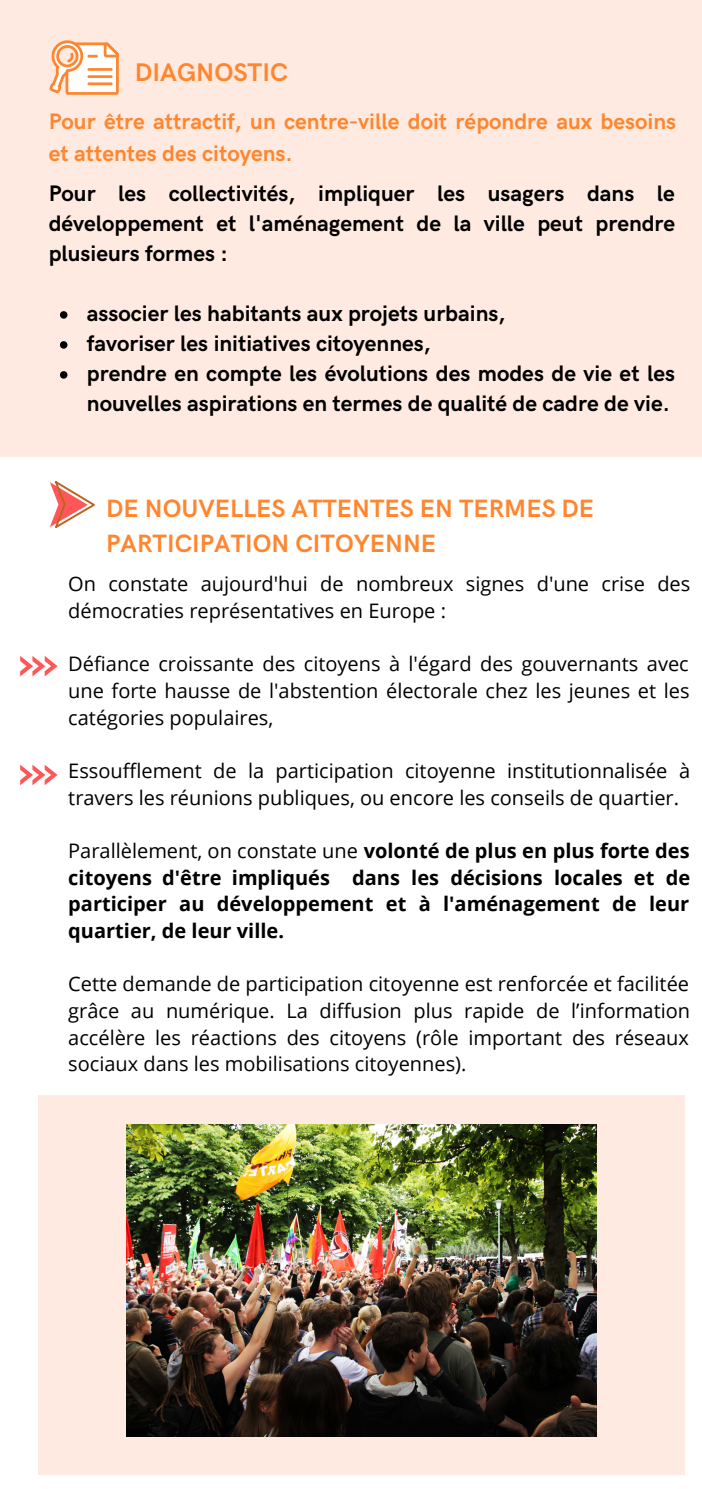
<style>
.page{position:relative;width:702px;height:1489px;background:#fff}
.page>*{position:absolute;margin:0;border:0;box-sizing:border-box;transform-origin:0 0}
.t1{font:700 25.5px "HK Grotesk";color:#ff862f}
.t2{font:700 25px/35.2px "HK Grotesk";color:#ff862f}
.t3{font:700 22.5px/30px "HK Grotesk";color:#000}
.t4{font:700 22.5px/31.2px "HK Grotesk";color:#ff862f}
.t5{font:20px/26.8px "Open Sans";color:#000}
.t6{font:700 20px/26.8px "Open Sans";color:#000;text-align:justify}
.s1{font-weight:400}
</style>
<div class="page">
<div style="left:0;top:0;width:701px;height:456px;background:#feeae0"></div>
<svg style="left:60px;top:311px;width:7px;height:8px"></svg>
<svg style="left:60px;top:341px;width:7px;height:8px"></svg>
<svg style="left:60px;top:371px;width:7px;height:8px"></svg>
<svg style="left:20px;top:656px;width:38px;height:20px"></svg>
<svg style="left:20px;top:765px;width:38px;height:20px"></svg>
<svg style="left:49px;top:40px;width:70px;height:55px"></svg>
<hr style="left:87px;top:68px;width:26px;height:3px;background:#ff862f">
<hr style="left:87px;top:75px;width:26px;height:3px;background:#ff862f">
<hr style="left:87px;top:82px;width:26px;height:3px;background:#ff862f">
<div style="left:38px;top:1095px;width:646px;height:379px;background:#feeae0"></div>
<img style="left:126px;top:1124px;width:470px;height:312px">
<svg style="left:50px;top:481px;width:45px;height:47px"></svg>
<p class="t1" style="left:135px;top:58px;width:154px">DIAGNOSTIC</p>
<p class="t4" style="left:49px;top:107px;width:628px">Pour être attractif, un centre-ville doit répondre aux besoins et attentes des citoyens.</p>
<p class="t3" style="left:49px;top:179px;width:627px;text-align:justify">Pour les collectivités, impliquer les usagers dans le développement et l'aménagement de la ville peut prendre plusieurs formes :</p>
<p class="t3" style="left:87px;top:299px;width:589px">associer les habitants aux projets urbains,<br>favoriser les initiatives citoyennes,<br>prendre en compte les évolutions des modes de vie et les nouvelles aspirations en termes de qualité de cadre de vie.</p>
<p class="t2" style="left:106px;top:491px;width:489px">DE NOUVELLES ATTENTES EN TERMES DE<br>PARTICIPATION CITOYENNE</p>
<p class="t5" style="left:68px;top:570px;width:623px">On constate aujourd'hui de nombreux signes d'une crise des démocraties représentatives en Europe :</p>
<p class="t5" style="left:68px;top:650px;width:622px;text-align:justify">Défiance croissante des citoyens à l'égard des gouvernants avec une forte hausse de l'abstention électorale chez les jeunes et les catégories populaires,</p>
<p class="t5" style="left:68px;top:757px;width:623px">Essoufflement de la participation citoyenne institutionnalisée à travers les réunions publiques, ou encore les conseils de quartier.</p>
<p class="t6" style="left:68px;top:837px;width:623px"><span class="s1">Parallèlement, on constate une</span> volonté de plus en plus forte des citoyens d'être impliqués dans les décisions locales et de participer au développement et à l'aménagement de leur quartier, de leur ville.</p>
<p class="t5" style="left:68px;top:970px;width:623px;text-align:justify">Cette demande de participation citoyenne est renforcée et facilitée grâce au numérique. La diffusion plus rapide de l’information accélère les réactions des citoyens (rôle important des réseaux sociaux dans les mobilisations citoyennes).</p>
</div>
